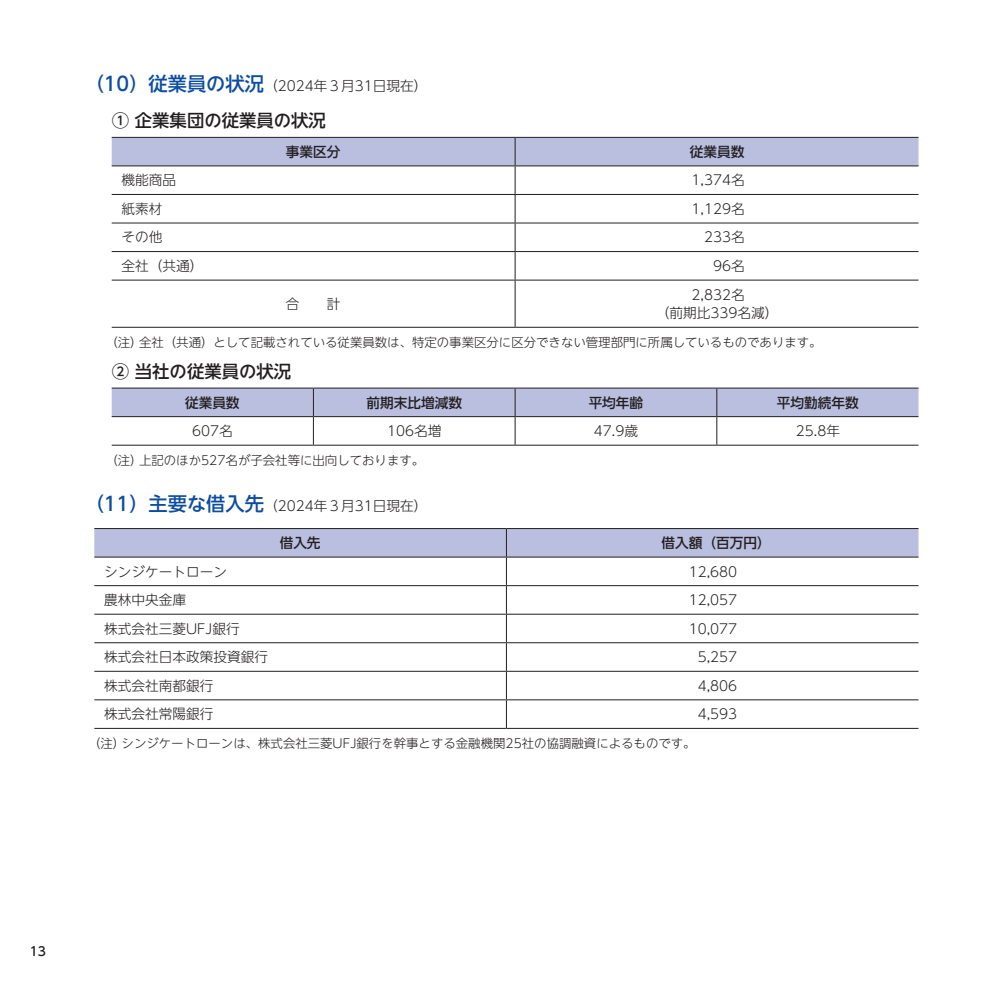
<style>
.page{position:relative;width:993px;height:993px;background:#fff}
.page>*{position:absolute;margin:0;border:0;box-sizing:border-box;transform-origin:0 0}
.t1{font:500 17.32px "UD Shin Go NT Pro";color:#231f20}
.t2{font:300 13.65px/18.6px "UD Shin Go NT Pro";color:#231f20;text-align:center}
.t3{font:500 13.65px "UD Shin Go NT Pro";color:#231f20}
.t4{font:300 12.42px "UD Shin Go NT Pro";color:#231f20}
.t5{font:500 12.42px "UD Shin Go NT Pro";color:#231f20}
.s1{font-weight:500;font-size:19.25px;color:#0d4da1}
</style>
<div class="page">
<svg style="left:112px;top:137px;width:806px;height:142px"></svg>
<hr style="left:112px;top:279px;width:403px;height:1px;background:#231f20">
<hr style="left:515px;top:279px;width:403px;height:1px;background:#231f20">
<hr style="left:514px;top:280px;width:1px;height:47px;background:#231f20">
<hr style="left:112px;top:327px;width:403px;height:1px;background:#231f20">
<hr style="left:515px;top:327px;width:403px;height:1px;background:#231f20">
<hr style="left:112px;top:387px;width:201px;height:1px;background:#231f20">
<hr style="left:313px;top:387px;width:202px;height:1px;background:#231f20">
<hr style="left:515px;top:387px;width:201px;height:1px;background:#231f20">
<hr style="left:716px;top:387px;width:202px;height:1px;background:#231f20">
<svg style="left:112px;top:388px;width:806px;height:56px"></svg>
<hr style="left:112px;top:444px;width:201px;height:1px;background:#231f20">
<hr style="left:313px;top:444px;width:202px;height:1px;background:#231f20">
<hr style="left:515px;top:444px;width:201px;height:1px;background:#231f20">
<hr style="left:716px;top:444px;width:202px;height:1px;background:#231f20">
<svg style="left:94px;top:528px;width:824px;height:199px"></svg>
<hr style="left:94px;top:727px;width:412px;height:1px;background:#231f20">
<hr style="left:506px;top:727px;width:412px;height:1px;background:#231f20">
<p class="t2" style="left:85px;top:76px;width:344px"><span class="s1">（10）従業員の状況</span>（2024年３月31日現在）</p>
<p class="t1" style="left:94px;top:107px;width:233px">　① 企業集団の従業員の状況</p>
<p class="t3" style="left:286px;top:140px;width:56px">事業区分</p>
<p class="t3" style="left:689px;top:140px;width:56px">従業員数</p>
<p class="t2" style="left:122px;top:170px;width:56px">機能商品</p>
<p class="t2" style="left:691px;top:170px;width:55px">1,374名</p>
<p class="t2" style="left:122px;top:199px;width:42px">紙素材</p>
<p class="t2" style="left:691px;top:199px;width:55px">1,129名</p>
<p class="t2" style="left:122px;top:227px;width:42px">その他</p>
<p class="t2" style="left:703px;top:227px;width:42px">233名</p>
<p class="t2" style="left:122px;top:256px;width:83px">全社（共通）</p>
<p class="t2" style="left:712px;top:256px;width:33px">96名</p>
<p class="t2" style="left:286px;top:294px;width:56px">合　　計</p>
<p class="t2" style="left:655px;top:284px;width:124px">2,832名<br>（前期比339名減）</p>
<p class="t4" style="left:105px;top:332px;width:717px">（注）全社（共通）として記載されている従業員数は、特定の事業区分に区分できない管理部門に所属しているものであります。</p>
<p class="t1" style="left:94px;top:357px;width:198px">　② 当社の従業員の状況</p>
<p class="t3" style="left:185px;top:391px;width:56px">従業員数</p>
<p class="t3" style="left:366px;top:391px;width:97px">前期末比増減数</p>
<p class="t3" style="left:588px;top:391px;width:56px">平均年齢</p>
<p class="t3" style="left:776px;top:391px;width:83px">平均勤続年数</p>
<p class="t2" style="left:192px;top:421px;width:42px">607名</p>
<p class="t2" style="left:387px;top:421px;width:56px">106名増</p>
<p class="t2" style="left:593px;top:421px;width:46px">47.9歳</p>
<p class="t2" style="left:795px;top:421px;width:46px">25.8年</p>
<p class="t4" style="left:105px;top:450px;width:320px">（注）上記のほか527名が子会社等に出向しております。</p>
<p class="t2" style="left:85px;top:496px;width:344px"><span class="s1">（11）主要な借入先</span>（2024年３月31日現在）</p>
<p class="t3" style="left:279px;top:531px;width:42px">借入先</p>
<p class="t3" style="left:661px;top:531px;width:111px">借入額（百万円）</p>
<p class="t2" style="left:104px;top:561px;width:124px">シンジケートローン</p>
<p class="t2" style="left:688px;top:561px;width:50px">12,680</p>
<p class="t2" style="left:104px;top:590px;width:83px">農林中央金庫</p>
<p class="t2" style="left:688px;top:590px;width:50px">12,057</p>
<p class="t2" style="left:104px;top:618px;width:137px">株式会社三菱UFJ銀行</p>
<p class="t2" style="left:688px;top:618px;width:50px">10,077</p>
<p class="t2" style="left:104px;top:647px;width:165px">株式会社日本政策投資銀行</p>
<p class="t2" style="left:697px;top:647px;width:41px">5,257</p>
<p class="t2" style="left:104px;top:675px;width:111px">株式会社南都銀行</p>
<p class="t2" style="left:697px;top:675px;width:41px">4,806</p>
<p class="t2" style="left:104px;top:704px;width:111px">株式会社常陽銀行</p>
<p class="t2" style="left:697px;top:704px;width:41px">4,593</p>
<p class="t4" style="left:88px;top:733px;width:609px">（注）シンジケートローンは、株式会社三菱UFJ銀行を幹事とする金融機関25社の協調融資によるものです。</p>
<p class="t5" style="left:30px;top:940px;width:18px">13</p>
</div>
